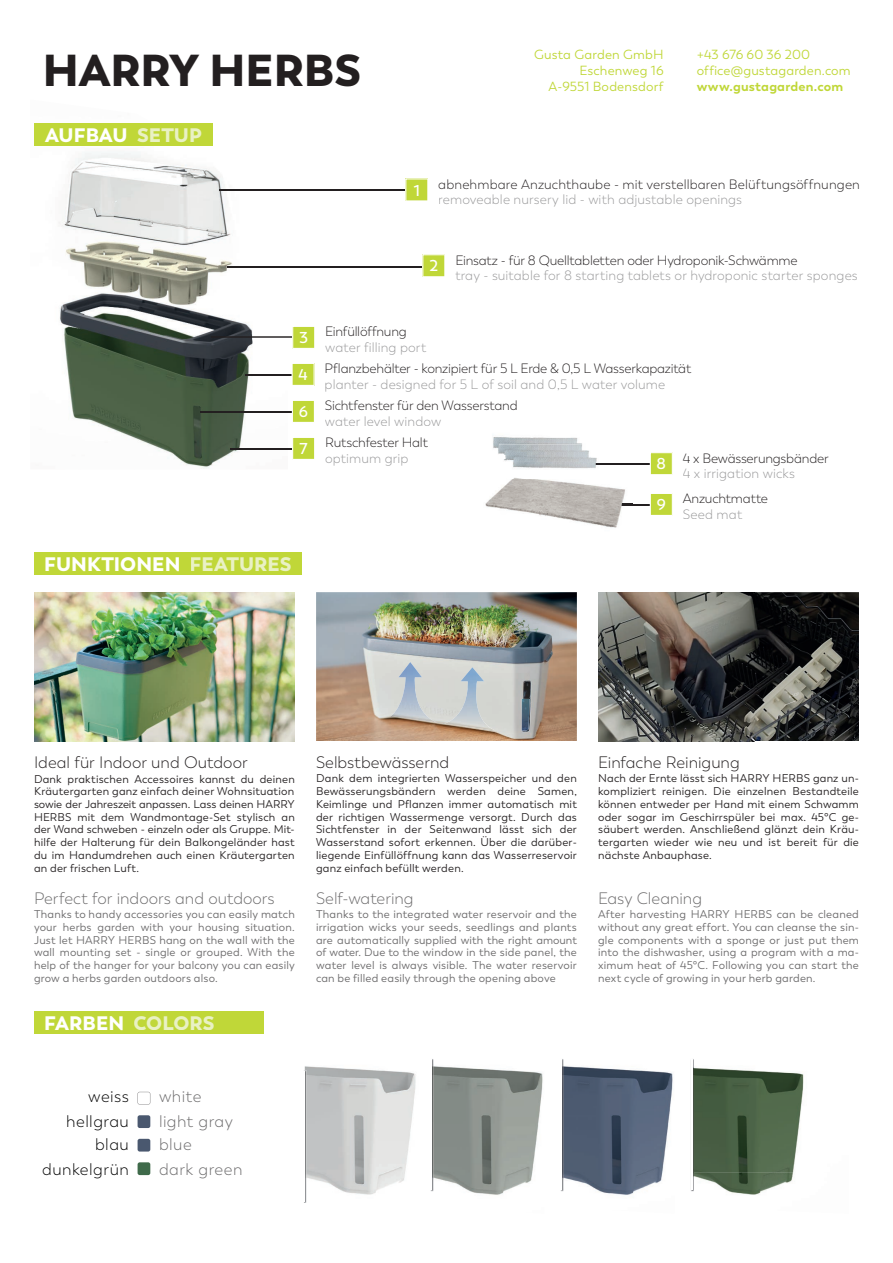
<style>
.page{position:relative;width:893px;height:1263px;background:#fff}
.page>*{position:absolute;margin:0;border:0;box-sizing:border-box;transform-origin:0 0}
.t1{font:900 44.55px "Trenda";color:#231f20}
.t2{font:900 19.5px "Trenda";letter-spacing:.005em;color:#fff}
.t3{font:300 16.5px "Trenda";letter-spacing:.005em;color:#6b6a6b}
.t4{font:300 16.5px "Trenda";color:#231f20}
.t5{font:300 16.5px/24.9px "Trenda";letter-spacing:.03em;color:#000001;text-align:right}
.t6{font:300 16.5px/24.9px "Trenda";letter-spacing:.03em;color:#6b6a6b}
.t7{font:300 16.5px "Trenda";letter-spacing:.025em;color:#6b6a6b}
.t8{font:600 15.75px "Trenda";color:#fff}
.t9{font:300 13.5px/15.6px "Trenda";letter-spacing:-.005em;color:#231f20;text-align:center}
.t10{font:300 13.5px/15.6px "Trenda";letter-spacing:.005em;color:#989899}
.t11{font:13.2px/15.8px "Trenda";letter-spacing:.01em;color:#c0d738;text-align:right}
.t12{font:700 13.2px "Trenda";letter-spacing:.015em;color:#c0d738}
.t13{font:11.25px/12.8px "Trenda";letter-spacing:.015em;color:#231f20;text-align:justify}
.t14{font:11.25px/12.8px "Trenda";letter-spacing:.015em;color:#6b6a6b;text-align:justify}
.s1{color:#e9f1c4}
.s2{font-weight:600;font-size:15.75px;color:#fff}
.s3{color:#231f20}
.s4{color:#989899}
</style>
<div class="page">
<img style="left:59px;top:153px;width:229px;height:316px">
<img style="left:316px;top:592px;width:261px;height:149px">
<img style="left:34px;top:592px;width:261px;height:149px">
<div style="left:34px;top:123px;width:179px;height:23px;background:#c0d738"></div>
<hr style="left:227px;top:266px;width:197px;height:2px;background:#231f20">
<svg style="left:422px;top:254px;width:23px;height:23px"></svg>
<hr style="left:200px;top:411px;width:93px;height:1px;background:#231f20">
<svg style="left:292px;top:401px;width:22px;height:21px"></svg>
<hr style="left:230px;top:448px;width:63px;height:1px;background:#231f20">
<svg style="left:292px;top:438px;width:23px;height:22px"></svg>
<hr style="left:588px;top:463px;width:63px;height:2px;background:#231f20">
<svg style="left:650px;top:452px;width:23px;height:23px"></svg>
<hr style="left:619px;top:504px;width:32px;height:1px;background:#231f20">
<svg style="left:650px;top:493px;width:23px;height:23px"></svg>
<div style="left:34px;top:1011px;width:230px;height:23px;background:#c0d738"></div>
<div style="left:138px;top:1139px;width:12px;height:12px;background:#4a586f;border-radius:2px"></div>
<div style="left:138px;top:1115px;width:12px;height:13px;background:#4a586f;border-radius:2px"></div>
<div style="left:138px;top:1162px;width:12px;height:13px;background:#3f6a4a;border-radius:2px"></div>
<svg style="left:138px;top:1092px;width:12px;height:12px"></svg>
<div style="left:34px;top:552px;width:267px;height:23px;background:#c0d738"></div>
<img style="left:598px;top:592px;width:261px;height:149px">
<svg style="left:784px;top:692px;width:14px;height:13px"></svg>
<hr style="left:219px;top:189px;width:188px;height:1px;background:#231f20">
<svg style="left:405px;top:178px;width:23px;height:23px"></svg>
<hr style="left:211px;top:336px;width:85px;height:2px;background:#231f20">
<svg style="left:292px;top:326px;width:23px;height:23px"></svg>
<hr style="left:246px;top:374px;width:47px;height:1px;background:#231f20">
<svg style="left:292px;top:363px;width:23px;height:23px"></svg>
<img style="left:561px;top:1066px;width:112px;height:129px">
<img style="left:560px;top:1059px;width:4px;height:132px">
<hr style="left:561px;top:1059px;width:1px;height:131px;background:#fff">
<img style="left:304px;top:1066px;width:112px;height:129px">
<img style="left:304px;top:1070px;width:3px;height:133px">
<hr style="left:304px;top:1071px;width:1px;height:130px;background:#fff">
<img style="left:431px;top:1066px;width:112px;height:129px">
<img style="left:430px;top:1059px;width:4px;height:132px">
<hr style="left:431px;top:1059px;width:1px;height:131px;background:#fff">
<img style="left:692px;top:1067px;width:112px;height:128px">
<img style="left:691px;top:1059px;width:3px;height:132px">
<hr style="left:691px;top:1059px;width:1px;height:131px;background:#fff">
<img style="left:444px;top:667px;width:52px;height:63px">
<img style="left:390px;top:662px;width:47px;height:60px">
<img style="left:522px;top:699px;width:8px;height:32px">
<img style="left:493px;top:437px;width:83px;height:1px">
<img style="left:493px;top:438px;width:89px;height:16px">
<img style="left:499px;top:445px;width:90px;height:10px">
<img style="left:513px;top:462px;width:83px;height:7px">
<img style="left:588px;top:463px;width:8px;height:2px">
<img style="left:507px;top:457px;width:90px;height:5px">
<img style="left:507px;top:452px;width:83px;height:7px">
<img style="left:485px;top:478px;width:148px;height:50px">
<svg style="left:619px;top:504px;width:14px;height:1px"></svg>
<h1 class="t1" style="left:43px;top:42px;width:320px">HARRY HERBS</h1>
<h2 class="t2" style="left:45px;top:122px;width:158px">AUFBAU <span class="s1">SETUP</span></h2>
<p class="t11" style="left:534px;top:47px;width:131px">Gusta Garden GmbH<br>Eschenweg 16<br>A-9551 Bodensdorf</p>
<p class="t11" style="left:697px;top:47px;width:155px;text-align:left">+43 676 60 36 200 office@gustagarden.com</p>
<p class="t12" style="left:697px;top:78px;width:148px">www.gustagarden.com</p>
<h3 class="t8" style="left:414px;top:181px;width:8px">1</h3>
<p class="t9" style="left:438px;top:177px;width:423px">abnehmbare Anzuchthaube - mit verstellbaren Belüftungsöffnungen</p>
<p class="t10" style="left:438px;top:192px;width:305px">removeable nursery lid - with adjustable openings</p>
<p class="t10" style="left:455px;top:252px;width:404px;text-indent:-26px"><span class="s2">2</span> <span class="s3">Einsatz - für 8 Quelltabletten oder Hydroponik-Schwämme<br></span>tray - suitable for 8 starting tablets or hydroponic starter sponges</p>
<p class="t9" style="left:325px;top:324px;width:83px">Einfüllöffnung</p>
<h3 class="t8" style="left:299px;top:328px;width:10px">3</h3>
<p class="t9" style="left:299px;top:337px;width:394px;line-height:21.5px;text-align:left;text-indent:27px"><span class="s4">water filling port<br></span><span class="s2">4</span> Pflanzbehälter - konzipiert für 5 L Erde &amp; 0,5 L Wasserkapazität</p>
<p class="t10" style="left:325px;top:376px;width:342px">planter - designed for 5 L of soil and 0,5 L water volume</p>
<p class="t9" style="left:325px;top:398px;width:194px;text-align:left;text-indent:-26px"><span class="s2">6</span> Sichtfenster für den Wasserstand <span class="s4">water level window</span></p>
<p class="t9" style="left:300px;top:435px;width:130px"><span class="s2">7</span> Rutschfester Halt <span class="s4">optimum grip</span></p>
<h2 class="t2" style="left:44px;top:552px;width:249px">FUNKTIONEN <span class="s1">FEATURES</span></h2>
<p class="t9" style="left:657px;top:450px;width:173px"><span class="s2">8</span> 4 x Bewässerungsbänder<br><span class="s4">4 x irrigation wicks</span></p>
<p class="t9" style="left:657px;top:491px;width:113px"><span class="s2">9</span> Anzuchtmatte<br><span class="s4">Seed mat</span></p>
<h3 class="t4" style="left:34px;top:753px;width:215px">Ideal für Indoor und Outdoor</h3>
<h3 class="t4" style="left:316px;top:753px;width:135px">Selbstbewässernd</h3>
<h3 class="t4" style="left:598px;top:753px;width:143px">Einfache Reinigung</h3>
<p class="t13" style="left:34px;top:772px;width:262px">Dank praktischen Accessoires kannst du deinen Kräutergarten ganz einfach deiner Wohnsituation sowie der Jahreszeit anpassen. Lass deinen HARRY HERBS mit dem Wandmontage-Set stylisch an der Wand schweben - einzeln oder als Gruppe. Mit&shy;hilfe der Halterung für dein Balkongeländer hast du im Handumdrehen auch einen Kräutergarten an der frischen Luft.</p>
<p class="t13" style="left:316px;top:772px;width:262px">Dank dem integrierten Wasserspeicher und den Bewässerungsbändern werden deine Samen, Keimlinge und Pflanzen immer automatisch mit der richtigen Wassermenge versorgt. Durch das Sichtfenster in der Seitenwand lässt sich der Wasserstand sofort erkennen. Über die darüber&shy;liegende Einfüllöffnung kann das Wasserreservoir ganz einfach befüllt werden.</p>
<p class="t13" style="left:598px;top:772px;width:262px">Nach der Ernte lässt sich HARRY HERBS ganz un&shy;kompliziert reinigen. Die einzelnen Bestandteile können entweder per Hand mit einem Schwamm oder sogar im Geschirrspüler bei max. 45°C ge&shy;säubert werden. Anschließend glänzt dein Kräu&shy;tergarten wieder wie neu und ist bereit für die nächste Anbauphase.</p>
<p class="t14" style="left:34px;top:908px;width:262px">Thanks to handy accessories you can easily match your herbs garden with your housing situation.<br>Just let HARRY HERBS hang on the wall with the wall mounting set - single or grouped. With the help of the hanger for your balcony you can easily grow a herbs garden outdoors also.</p>
<p class="t14" style="left:316px;top:908px;width:262px">Thanks to the integrated water reservoir and the irrigation wicks your seeds, seedlings and plants are automatically supplied with the right amount of water. Due to the window in the side panel, the water level is always visible. The water reservoir can be filled easily through the opening above</p>
<p class="t14" style="left:598px;top:908px;width:262px">After harvesting HARRY HERBS can be cleaned without any great effort. You can cleanse the sin&shy;gle components with a sponge or just put them into the dishwasher, using a program with a ma&shy;ximum heat of 45°C. Following you can start the next cycle of growing in your herb garden.</p>
<h3 class="t3" style="left:34px;top:889px;width:242px">Perfect for indoors and outdoors</h3>
<h3 class="t3" style="left:316px;top:889px;width:99px">Self-watering</h3>
<h3 class="t3" style="left:598px;top:889px;width:105px">Easy Cleaning</h3>
<h2 class="t2" style="left:44px;top:1010px;width:172px">FARBEN <span class="s1">COLORS</span></h2>
<h3 class="t5" style="left:88px;top:1084px;width:42px">weiss</h3>
<h3 class="t3" style="left:159px;top:1087px;width:44px">white</h3>
<h3 class="t5" style="left:42px;top:1132px;width:88px">blau dunkelgrün</h3>
<h3 class="t6" style="left:159px;top:1132px;width:85px">blue<br>dark green</h3>
<h3 class="t5" style="left:66px;top:1109px;width:64px">hellgrau</h3>
<h3 class="t7" style="left:159px;top:1112px;width:75px">light gray</h3>
</div>
